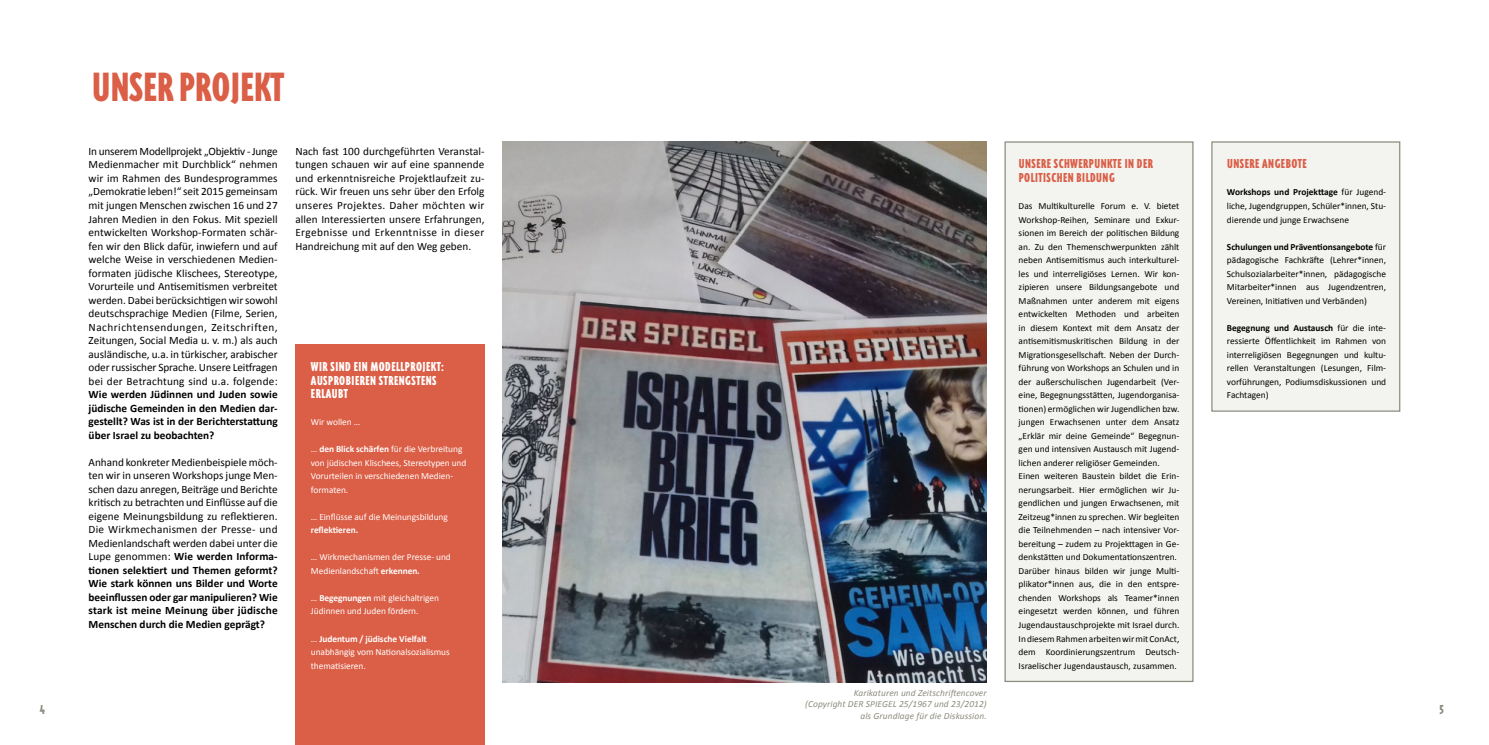
<style>
.page{position:relative;width:1489px;height:745px;background:#fff}
.page>*{position:absolute;margin:0;border:0;box-sizing:border-box;transform-origin:0 0}
.t1{font:900 condensed 47.25px "Triplex";letter-spacing:.005em;color:#db5e46}
.t2{font:900 condensed 15px/13.5px "Triplex";letter-spacing:.035em;color:#db5e46}
.t3{font:900 condensed 15px/13.5px "Triplex";letter-spacing:.035em;color:#fff}
.t4{font:900 condensed 15px "Triplex";color:#8d8b7f}
.t5{font:11.25px/13.5px "Calibri";color:#000;text-align:justify}
.t6{font:700 11.25px/13.5px "Calibri";color:#000;text-align:justify}
.t7{font:9.38px/13.5px "Calibri";color:#000;text-align:justify}
.t8{font:9.38px/13.5px "Calibri";letter-spacing:-.005em;color:#fff}
.t9{font:italic 9.38px/11.2px "Calibri";letter-spacing:.01em;color:#8d8b7f;text-align:right}
.t10{font:700 9.38px "Calibri";letter-spacing:-.01em;color:#fff}
.s1{font-weight:700}
</style>
<div class="page">
<div style="left:1004px;top:141px;width:189px;height:540px;background:#f3f3f0;border:1px solid #8d8b7f"></div>
<div style="left:1211px;top:141px;width:189px;height:270px;background:#f3f3f0;border:1px solid #8d8b7f"></div>
<div style="left:295px;top:344px;width:189px;height:400px;background:#db5e46"></div>
<img style="left:502px;top:141px;width:484px;height:540px">
<h1 class="t1" style="left:92px;top:64px;width:193px">UNSER PROJEKT</h1>
<p class="t5" style="left:89px;top:144px;width:190px">In unserem Modellprojekt „Objektiv - Junge Medienmacher mit Durchblick“ nehmen wir im Rahmen des Bundesprogrammes „Demokratie leben!“ seit 2015 gemeinsam mit jungen Menschen zwischen 16 und 27<br>Jahren Medien in den Fokus. Mit speziell entwickelten Workshop-Formaten schär&shy;fen wir den Blick dafür, inwiefern und auf welche Weise in verschiedenen Medien&shy;formaten jüdische Klischees, Stereotype, Vorurteile und Antisemitismen verbreitet werden. Dabei berücksichtigen wir sowohl deutschsprachige Medien (Filme, Serien, Nachrichtensendungen, Zeitschriften, Zeitungen, Social Media u. v. m.) als auch ausländische, u.a. in türkischer, arabischer oder russischer Sprache. Unsere Leitfragen bei der Betrachtung sind u.a. folgende:</p>
<p class="t6" style="left:89px;top:387px;width:190px">Wie werden Jüdinnen und Juden sowie jüdische Gemeinden in den Medien dar&shy;gestellt? Was ist in der Berichterstattung über Israel zu beobachten?</p>
<p class="t5" style="left:89px;top:455px;width:190px">Anhand konkreter Medienbeispiele möch&shy;ten wir in unseren Workshops junge Men&shy;schen dazu anregen, Beiträge und Berichte kritisch zu betrachten und Einflüsse auf die eigene Meinungsbildung zu reflektieren.<br>Die Wirkmechanismen der Presse- und Medienlandschaft werden dabei unter die Lupe genommen: <span class="s1">Wie werden Informa&shy;tionen selektiert und Themen geformt?<br>Wie stark können uns Bilder und Worte beeinflussen oder gar manipulieren? Wie stark ist meine Meinung über jüdische Menschen durch die Medien geprägt?</span></p>
<p class="t5" style="left:295px;top:144px;width:191px">Nach fast 100 durchgeführten Veranstal&shy;tungen schauen wir auf eine spannende und erkenntnisreiche Projektlaufzeit zu&shy;rück. Wir freuen uns sehr über den Erfolg unseres Projektes. Daher möchten wir allen Interessierten unsere Erfahrungen, Ergebnisse und Erkenntnisse in dieser Handreichung mit auf den Weg geben.</p>
<h2 class="t3" style="left:311px;top:360px;width:135px">WIR SIND EIN MODELLPROJEKT:<br>AUSPROBIEREN STRENGSTENS<br>ERLAUBT</h2>
<p class="t8" style="left:311px;top:415px;width:51px">Wir wollen …</p>
<p class="t8" style="left:311px;top:442px;width:157px">… <span class="s1">den Blick schärfen</span> für die Verbreitung von jüdischen Klischees, Stereotypen und Vorurteilen in verschiedenen Medien&shy;formaten.</p>
<p class="t8" style="left:311px;top:509px;width:138px">… Einflüsse auf die Meinungsbildung</p>
<p class="t10" style="left:311px;top:524px;width:49px">reflektieren.</p>
<p class="t8" style="left:311px;top:550px;width:141px">… Wirkmechanismen der Presse- und<br>Medienlandschaft <span class="s1">erkennen.</span></p>
<p class="t8" style="left:311px;top:590px;width:130px">… <span class="s1">Begegnungen</span> mit gleichaltrigen<br>Jüdinnen und Juden fördern.</p>
<p class="t8" style="left:311px;top:631px;width:140px">… <span class="s1">Judentum / jüdische Vielfalt </span>unabhängig vom Nationalsozialismus thematisieren.</p>
<h2 class="t2" style="left:1018px;top:157px;width:136px">UNSERE SCHWERPUNKTE IN DER<br>POLITISCHEN BILDUNG</h2>
<p class="t7" style="left:1018px;top:199px;width:162px;text-align:left">Das Multikulturelle Forum e. V. bietet Workshop-Reihen, Seminare und Exkur&shy;sionen im Bereich der politischen Bildung an. Zu den Themenschwerpunkten zählt neben Antisemitismus auch interkulturel&shy;les und interreligiöses Lernen. Wir kon&shy;zipieren unsere Bildungsangebote und Maßnahmen unter anderem mit eigens entwickelten Methoden und arbeiten in diesem Kontext mit dem Ansatz der antisemitismuskritischen Bildung in der Migrationsgesellschaft. Neben der Durch&shy;führung von Workshops an Schulen und in der außerschulischen Jugendarbeit (Ver&shy;eine, Begegnungsstätten, Jugendorganisa&shy;tionen) ermöglichen wir Jugendlichen bzw. jungen Erwachsenen unter dem Ansatz „Erklär mir deine Gemeinde“ Begegnun&shy;gen und intensiven Austausch mit Jugend&shy;lichen anderer religiöser Gemeinden.<br>Einen weiteren Baustein bildet die Erin&shy;nerungsarbeit. Hier ermöglichen wir Ju&shy;gendlichen und jungen Erwachsenen, mit Zeitzeug*innen zu sprechen. Wir begleiten die Teilnehmenden – nach intensiver Vor&shy;bereitung – zudem zu Projekttagen in Ge&shy;denkstätten und Dokumentationszentren.<br>Darüber hinaus bilden wir junge Multi&shy;plikator*innen aus, die in den entspre&shy;chenden Workshops als Teamer*innen eingesetzt werden können, und führen Jugendaustauschprojekte mit Israel durch.<br>In diesem Rahmen arbeiten wir mit ConAct, dem Koordinierungszentrum Deutsch-Israelischer Jugendaustausch, zusammen.</p>
<h2 class="t2" style="left:1226px;top:157px;width:81px">UNSERE ANGEBOTE</h2>
<p class="t7" style="left:1226px;top:185px;width:161px"><span class="s1">Workshops und Projekttage</span> für Jugend&shy;liche, Jugendgruppen, Schüler*innen, Stu&shy;dierende und junge Erwachsene</p>
<p class="t7" style="left:1226px;top:239px;width:161px"><span class="s1">Schulungen und Präventionsangebote</span> für pädagogische Fachkräfte (Lehrer*innen, Schulsozialarbeiter*innen, pädagogische Mitarbeiter*innen aus Jugendzentren, Vereinen, Initiativen und Verbänden)</p>
<p class="t7" style="left:1226px;top:320px;width:161px"><span class="s1">Begegnung und Austausch</span> für die inte&shy;ressierte Öffentlichkeit im Rahmen von interreligiösen Begegnungen und kultu&shy;rellen Veranstaltungen (Lesungen, Film&shy;vorführungen, Podiumsdiskussionen und Fachtagen)</p>
<p class="t9" style="left:805px;top:686px;width:183px">Karikaturen und Zeitschriftencover<br>(Copyright DER SPIEGEL 25/1967 und 23/2012) als Grundlage für die Diskussion.</p>
<h2 class="t4" style="left:39px;top:702px;width:7px">4</h2>
<h2 class="t4" style="left:1439px;top:702px;width:6px">5</h2>
</div>
